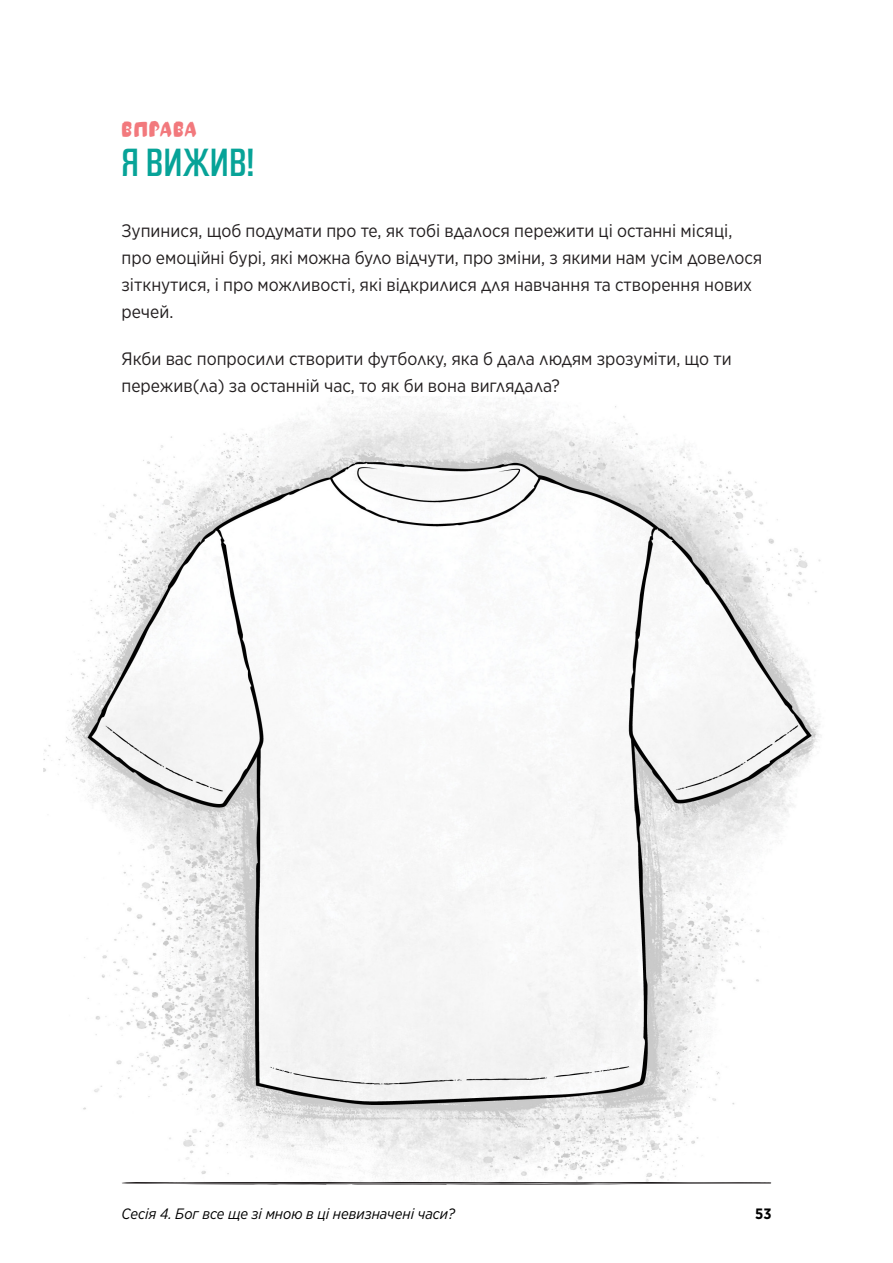
<style>
.page{position:relative;width:893px;height:1263px;background:#fff}
.page>*{position:absolute;margin:0;border:0;box-sizing:border-box;transform-origin:0 0}
.Heading_Activity{font:500 33px "Social Gothic";letter-spacing:.01em;color:#07a398}
.Heading_Activity-2{font:900 21px "Six Hands";letter-spacing:.06em;color:#f2797d}
.t1{font:18px/27px "Gotham Narrow";color:#231f20}
.t2{font:italic 15px "Gotham Narrow";color:#000}
.t3{font:700 15px "Gotham Narrow";color:#000}
</style>
<div class="page">
<svg style="left:122px;top:1182px;width:649px;height:3px;background:#7c797a"></svg>
<img style="left:43px;top:396px;width:778px;height:786px">
<p class="Heading_Activity-2" style="left:122px;top:114px;width:77px">ВПРАВА</p>
<p class="Heading_Activity" style="left:122px;top:141px;width:134px">Я вижив!</p>
<p class="t1" style="left:122px;top:217px;width:642px">Зупинися, щоб подумати про те, як тобі вдалося пережити ці останні місяці, про емоційні бурі, які можна було відчути, про зміни, з якими нам усім довелося зіткнутися, і про можливості, які відкрилися для навчання та створення нових речей.</p>
<p class="t1" style="left:122px;top:345px;width:612px">Якби вас попросили створити футболку, яка б дала людям зрозуміти, що ти пережив(ла) за останній час, то як би вона виглядала?</p>
<p class="t2" style="left:122px;top:1205px;width:335px">Сесія 4. Бог все ще зі мною в ці невизначені часи?</p>
<p class="t3" style="left:755px;top:1204px;width:18px">53</p>
</div>
